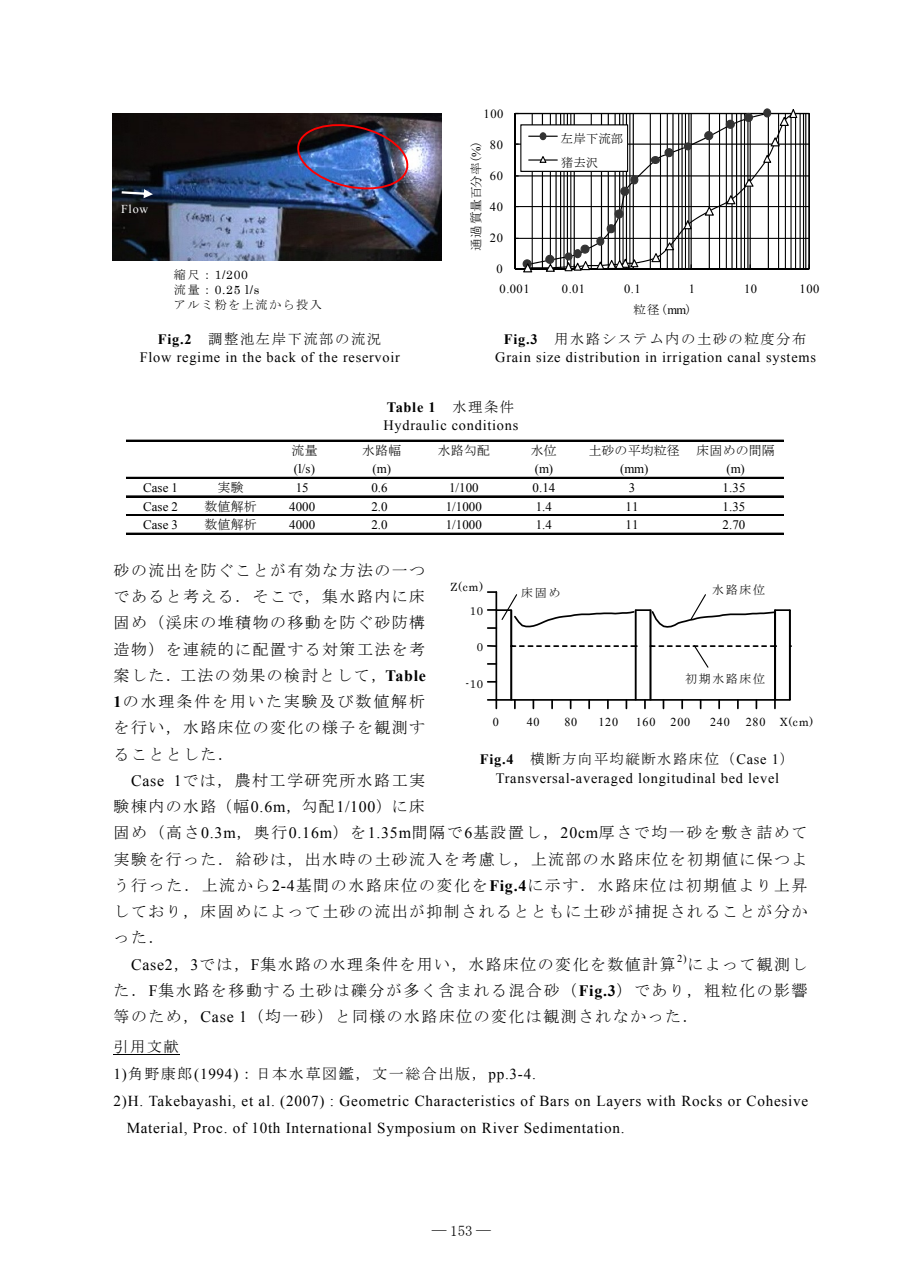
<style>
.page{position:relative;width:903px;height:1275px;background:#fff}
.page>*{position:absolute;margin:0;border:0;box-sizing:border-box;transform-origin:0 0}
.t1{font:15.92px/26.2px "MS Mincho";letter-spacing:.095em;color:#000;text-align:justify}
.t2{font:15.22px/27.3px "Times New Roman";letter-spacing:.05em;color:#000}
.t3{font:15.22px/27.3px "MS Mincho";letter-spacing:.095em;color:#000}
.t4{font:14.88px "MS Mincho";color:#000}
.t5{font:14.35px/18.2px "Times New Roman";letter-spacing:.05em;color:#000}
.t6{font:14.35px "MS Mincho";letter-spacing:.11em;color:#000}
.t7{font:12.95px "Times New Roman";letter-spacing:.005em;color:#000}
.t8{font:12.95px "MS Mincho";letter-spacing:.015em;color:#000}
.t9{font:12.42px "Times New Roman";letter-spacing:.045em;color:#000}
.t10{font:12.42px "MS Mincho";letter-spacing:.005em;color:#000}
.t11{font:12.42px/23.6px "MS P Mincho";color:#000}
.t12{font:12.08px "Times New Roman";letter-spacing:.065em;color:#000}
.t13{font:12.08px "MS Mincho";letter-spacing:.13em;color:#000}
.t14{font:12.08px/15px "Century";color:#000}
.t15{font:12.08px "Times New Roman";color:#fff}
.t16{font:11.38px/24.3px "Century";color:#000;text-align:right}
.t17{font:10.67px "Times New Roman";color:#000}
.s1{font-family:"Times New Roman"}
.s2{font-family:"MS Mincho"}
.s3{font-family:"Times New Roman";font-weight:700}
.s4{font-weight:700}
.s5{font-family:"Century";font-size:11.38px}
</style>
<div class="page">
<hr style="left:114px;top:1054px;width:66px;height:1px;background:#000">
<svg style="left:797px;top:113px;width:13px;height:157px"></svg>
<hr style="left:515px;top:268px;width:294px;height:2px;background:#000">
<svg style="left:515px;top:108px;width:282px;height:164px"></svg>
<img style="left:112px;top:113px;width:329px;height:147px">
<svg style="left:122px;top:189px;width:31px;height:9px"></svg>
<img style="left:295px;top:121px;width:115px;height:74px">
<hr style="left:126px;top:440px;width:658px;height:2px;background:#000">
<hr style="left:126px;top:477px;width:658px;height:2px;background:#000">
<hr style="left:126px;top:496px;width:658px;height:1px;background:#000">
<hr style="left:126px;top:514px;width:658px;height:1px;background:#000">
<hr style="left:126px;top:515px;width:658px;height:1px;background:#000">
<hr style="left:126px;top:533px;width:658px;height:2px;background:#000">
<hr style="left:496px;top:699px;width:294px;height:2px;background:#000">
<svg style="left:514px;top:700px;width:2px;height:8px"></svg>
<svg style="left:532px;top:700px;width:2px;height:8px"></svg>
<svg style="left:551px;top:700px;width:2px;height:8px"></svg>
<svg style="left:588px;top:700px;width:2px;height:8px"></svg>
<svg style="left:607px;top:700px;width:2px;height:8px"></svg>
<svg style="left:625px;top:700px;width:2px;height:8px"></svg>
<svg style="left:644px;top:700px;width:2px;height:8px"></svg>
<svg style="left:681px;top:700px;width:2px;height:8px"></svg>
<svg style="left:718px;top:700px;width:2px;height:8px"></svg>
<svg style="left:737px;top:700px;width:2px;height:8px"></svg>
<svg style="left:755px;top:700px;width:2px;height:8px"></svg>
<svg style="left:774px;top:701px;width:2px;height:7px"></svg>
<hr style="left:495px;top:592px;width:2px;height:108px;background:#000">
<svg style="left:488px;top:699px;width:9px;height:9px"></svg>
<svg style="left:488px;top:681px;width:8px;height:2px"></svg>
<svg style="left:488px;top:663px;width:8px;height:2px"></svg>
<svg style="left:488px;top:645px;width:8px;height:2px"></svg>
<div style="left:510px;top:610px;width:2px;height:37px;border:1px solid #000"></div>
<div style="left:510px;top:645px;width:2px;height:55px;border:1px solid #000"></div>
<div style="left:635px;top:610px;width:2px;height:37px;border:1px solid #000"></div>
<div style="left:635px;top:645px;width:2px;height:55px;border:1px solid #000"></div>
<div style="left:649px;top:610px;width:2px;height:37px;border:1px solid #000"></div>
<div style="left:649px;top:645px;width:2px;height:55px;border:1px solid #000"></div>
<div style="left:774px;top:610px;width:2px;height:37px;border:1px solid #000"></div>
<div style="left:774px;top:645px;width:2px;height:55px;border:1px solid #000"></div>
<div style="left:789px;top:610px;width:2px;height:37px;border:1px solid #000"></div>
<div style="left:789px;top:645px;width:2px;height:55px;border:1px solid #000"></div>
<svg style="left:511px;top:645px;width:126px;height:2px"></svg>
<svg style="left:650px;top:644px;width:126px;height:25px"></svg>
<svg style="left:488px;top:591px;width:302px;height:38px"></svg>
<p class="t15" style="left:121px;top:200px;width:29px">Flow</p>
<p class="t9" style="left:483px;top:106px;width:21px">100</p>
<p class="t10" style="left:470px;top:251px;width:112px;rotate:-90deg">通過質量百分率(<span class="s1">%</span>)</p>
<p class="t9" style="left:490px;top:137px;width:15px">80</p>
<p class="t9" style="left:490px;top:168px;width:15px">60</p>
<p class="t9" style="left:490px;top:199px;width:15px">40</p>
<p class="t9" style="left:490px;top:230px;width:15px">20</p>
<p class="t11" style="left:561px;top:127px;width:64px">左岸下流部猪去沢</p>
<p class="t9" style="left:496px;top:261px;width:8px">0</p>
<p class="t14" style="left:174px;top:266px;width:87px"><span class="s2">縮尺：</span>1/200<span class="s2">流量：</span>0.25 l/s</p>
<p class="t13" style="left:174px;top:299px;width:150px">アルミ粉を上流から投入</p>
<p class="t6" style="left:158px;top:332px;width:225px"><span class="s3">Fig.2</span> 調整池左岸下流部の流況</p>
<p class="t5" style="left:140px;top:348px;width:262px">Flow regime in the back of the reservoir</p>
<p class="t5" style="left:383px;top:397px;width:137px"><span class="s4">Table 1</span> <span class="s2">水理条件<br></span>Hydraulic conditions</p>
<p class="t8" style="left:291px;top:444px;width:27px">流量</p>
<p class="t8" style="left:362px;top:444px;width:41px">水路幅</p>
<p class="t8" style="left:438px;top:444px;width:54px">水路勾配</p>
<p class="t8" style="left:531px;top:444px;width:27px">水位</p>
<p class="t8" style="left:588px;top:444px;width:93px">土砂の平均粒径</p>
<p class="t8" style="left:696px;top:444px;width:80px">床固めの間隔</p>
<p class="t7" style="left:294px;top:460px;width:23px">(l/s)</p>
<p class="t7" style="left:372px;top:460px;width:20px">(m)</p>
<p class="t7" style="left:535px;top:460px;width:20px">(m)</p>
<p class="t7" style="left:620px;top:460px;width:30px">(mm)</p>
<p class="t7" style="left:726px;top:460px;width:20px">(m)</p>
<p class="t7" style="left:143px;top:479px;width:36px">Case 1</p>
<p class="t8" style="left:218px;top:481px;width:27px">実験</p>
<p class="t7" style="left:296px;top:479px;width:14px">15</p>
<p class="t7" style="left:371px;top:479px;width:18px">0.6</p>
<p class="t7" style="left:449px;top:479px;width:31px">1/100</p>
<p class="t7" style="left:532px;top:479px;width:24px">0.14</p>
<p class="t7" style="left:629px;top:479px;width:8px">3</p>
<p class="t7" style="left:723px;top:479px;width:24px">1.35</p>
<p class="t7" style="left:143px;top:497px;width:36px">Case 2</p>
<p class="t8" style="left:205px;top:500px;width:54px">数値解析</p>
<p class="t7" style="left:289px;top:497px;width:28px">4000</p>
<p class="t7" style="left:371px;top:497px;width:18px">2.0</p>
<p class="t7" style="left:446px;top:497px;width:38px">1/1000</p>
<p class="t7" style="left:536px;top:497px;width:18px">1.4</p>
<p class="t7" style="left:625px;top:497px;width:14px">11</p>
<p class="t7" style="left:722px;top:497px;width:24px">1.35</p>
<p class="t7" style="left:143px;top:516px;width:36px">Case 3</p>
<p class="t8" style="left:205px;top:518px;width:54px">数値解析</p>
<p class="t7" style="left:289px;top:516px;width:28px">4000</p>
<p class="t7" style="left:371px;top:516px;width:18px">2.0</p>
<p class="t7" style="left:446px;top:516px;width:38px">1/1000</p>
<p class="t7" style="left:536px;top:516px;width:18px">1.4</p>
<p class="t7" style="left:625px;top:516px;width:14px">11</p>
<p class="t7" style="left:722px;top:516px;width:24px">2.70</p>
<p class="t9" style="left:500px;top:281px;width:32px">0.001</p>
<p class="t9" style="left:562px;top:281px;width:25px">0.01</p>
<p class="t9" style="left:624px;top:281px;width:18px">0.1</p>
<p class="t9" style="left:689px;top:281px;width:8px">1</p>
<p class="t9" style="left:744px;top:281px;width:15px">10</p>
<p class="t9" style="left:799px;top:281px;width:21px">100</p>
<p class="t10" style="left:633px;top:303px;width:60px">粒径(<span class="s1">mm</span>)</p>
<p class="t6" style="left:504px;top:331px;width:304px"><span class="s3">Fig.3</span> 用水路システム内の土砂の粒度分布</p>
<p class="t5" style="left:495px;top:348px;width:322px">Grain size distribution in irrigation canal systems</p>
<p class="t1" style="left:114px;top:557px;width:314px">砂の流出を防ぐことが有効な方法の一つであると考える．そこで，集水路内に床固め（渓床の堆積物の移動を防ぐ砂防構造物）を連続的に配置する対策工法を考案した．工法の効果の検討として，<span class="s3">Table 1</span>の水理条件を用いた実験及び数値解析を行い，水路床位の変化の様子を観測することとした．</p>
<p class="t1" style="left:131px;top:767px;width:295px"><span class="s1">Case 1</span>では，農村工学研究所水路工実</p>
<p class="t1" style="left:114px;top:793px;width:313px">験棟内の水路（幅<span class="s1">0.6m</span>，勾配<span class="s1">1/100</span>）に床</p>
<p class="t1" style="left:114px;top:819px;width:695px">固め（高さ<span class="s1">0.3m</span>，奥行<span class="s1">0.16m</span>）を<span class="s1">1.35m</span>間隔で<span class="s1">6</span>基設置し，<span class="s1">20cm</span>厚さで均一砂を敷き詰めて</p>
<p class="t1" style="left:114px;top:846px;width:695px">実験を行った．給砂は，出水時の土砂流入を考慮し，上流部の水路床位を初期値に保つよ</p>
<p class="t1" style="left:114px;top:872px;width:695px">う行った．上流から<span class="s1">2-4</span>基間の水路床位の変化を<span class="s3">Fig.4</span>に示す．水路床位は初期値より上昇</p>
<p class="t1" style="left:114px;top:898px;width:695px">しており，床固めによって土砂の流出が抑制されるとともに土砂が捕捉されることが分か</p>
<p class="t1" style="left:114px;top:924px;width:52px">った．</p>
<p class="t1" style="left:131px;top:951px;width:546px"><span class="s1">Case2</span>，<span class="s1">3</span>では，<span class="s1">F</span>集水路の水理条件を用い，水路床位の変化を数値計算</p>
<p class="t17" style="left:677px;top:951px;width:11px">2)</p>
<p class="t16" style="left:451px;top:573px;width:34px">Z(cm)<br>10</p>
<p class="t16" style="left:477px;top:634px;width:8px">0</p>
<p class="t16" style="left:465px;top:670px;width:19px">-10</p>
<p class="t13" style="left:521px;top:587px;width:41px">床固め</p>
<p class="t13" style="left:712px;top:583px;width:54px">水路床位</p>
<p class="t13" style="left:685px;top:673px;width:82px">初期水路床位</p>
<p class="t12" style="left:493px;top:714px;width:8px">0</p>
<p class="t12" style="left:527px;top:714px;width:14px">40</p>
<p class="t12" style="left:564px;top:714px;width:14px">80</p>
<p class="t12" style="left:598px;top:714px;width:21px">120</p>
<p class="t12" style="left:636px;top:714px;width:56px">160 200</p>
<p class="t12" style="left:710px;top:714px;width:105px">240 280 <span class="s5">X(cm)</span></p>
<p class="t6" style="left:480px;top:752px;width:315px"><span class="s3">Fig.4</span> 横断方向平均縦断水路床位（<span class="s1">Case 1</span>）</p>
<p class="t5" style="left:496px;top:768px;width:285px">Transversal-averaged longitudinal bed level</p>
<p class="t1" style="left:114px;top:951px;width:695px;text-indent:574px">によって観測した．<span class="s1">F</span>集水路を移動する土砂は礫分が多く含まれる混合砂（<span class="s3">Fig.3</span>）であり，粗粒化の影響等のため，<span class="s1">Case 1</span>（均一砂）と同様の水路床位の変化は観測されなかった．</p>
<p class="t3" style="left:114px;top:1032px;width:424px">引用文献<br><span class="s1">1)</span>角野康郎<span class="s1">(1994)</span>：日本水草図鑑，文一総合出版，<span class="s1">pp.3-4.</span></p>
<p class="t2" style="left:127px;top:1087px;width:683px;text-indent:-13px">2)H. Takebayashi, et al. (2007) : Geometric Characteristics of Bars on Layers with Rocks or Cohesive<br>Material, Proc. of 10th International Symposium on River Sedimentation.</p>
<p class="t4" style="left:432px;top:1223px;width:61px">─ 153 ─</p>
</div>
